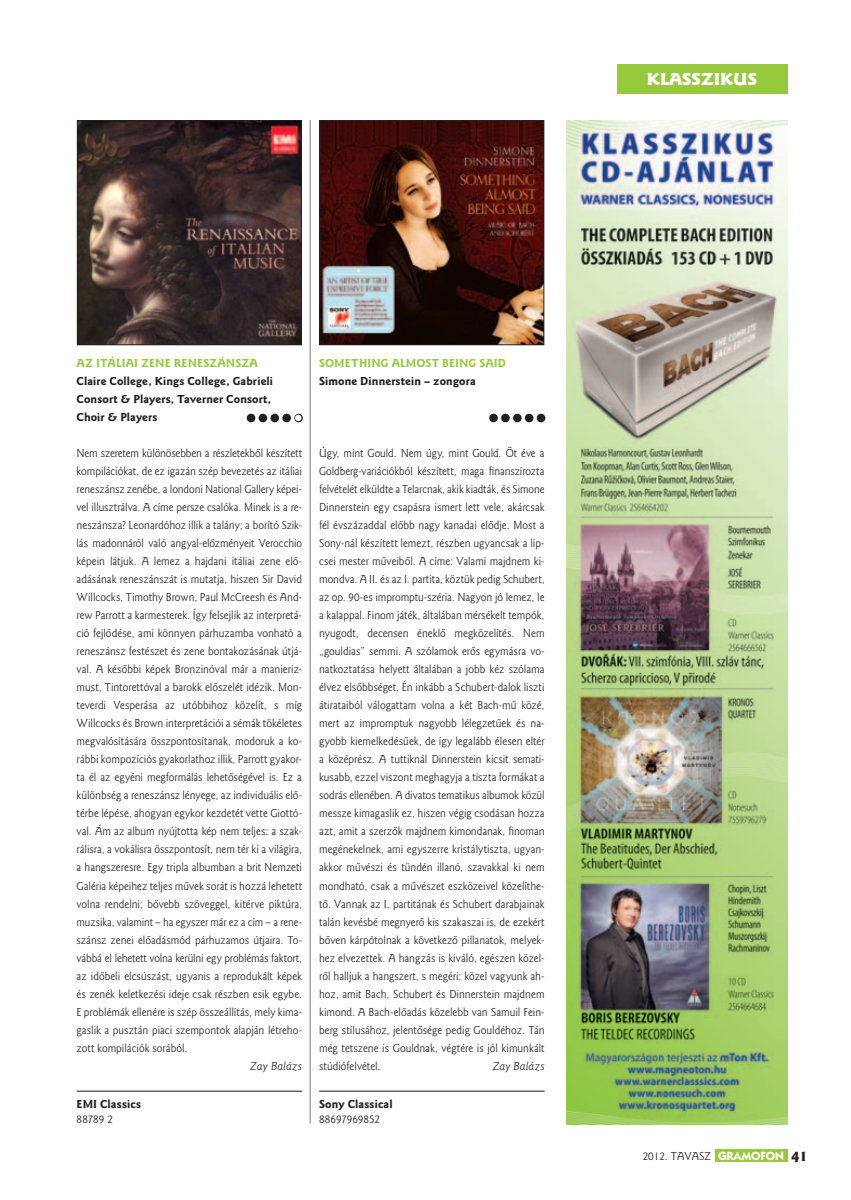
<style>
.page{position:relative;width:851px;height:1200px;background:#fff}
.page>*{position:absolute;margin:0;border:0;box-sizing:border-box;transform-origin:0 0}
.t1{font:18px "Goudy Sans Black H";color:#fff}
.t2{font:12px/18px "Goudy Sans Book H";color:#231f20}
.t3{font:12px/18px "Goudy Sans Bold H";letter-spacing:.015em;color:#231f20}
.t4{font:12px "Goudy Sans Bold H";letter-spacing:.01em;color:#97c93c}
.t5{font:12px "Goudy Sans Book Italic H";letter-spacing:.02em;color:#231f20}
.t6{font:9px "Zapf Dingbats";color:#231f20}
.s1{color:#fff}
.s2{font-family:"Itc Kabel Bold H";color:#fff}
.s3{font-family:"Goudy Sans Black H";font-size:15px}
</style>
<div class="page">
<div style="left:617px;top:64px;width:170px;height:30px;background:#97c93c"></div>
<div style="left:714px;top:1148px;width:73px;height:13px;background:#97c93c"></div>
<hr style="left:309px;top:120px;width:1px;height:1003px;background:#808285">
<img style="left:79px;top:122px;width:220px;height:221px">
<div style="left:77px;top:120px;width:224px;height:225px;border:1px solid #231f20"></div>
<img style="left:321px;top:122px;width:221px;height:221px">
<div style="left:319px;top:120px;width:225px;height:225px;border:1px solid #231f20"></div>
<hr style="left:77px;top:1090px;width:225px;height:1px;background:#231f20">
<hr style="left:319px;top:1090px;width:225px;height:1px;background:#231f20">
<div style="left:247px;top:413px;width:8px;height:9px;border:2px solid #231f20;border-radius:50%"></div>
<div style="left:258px;top:413px;width:9px;height:9px;border:2px solid #231f20;border-radius:50%"></div>
<div style="left:270px;top:413px;width:9px;height:9px;border:2px solid #231f20;border-radius:50%"></div>
<div style="left:282px;top:413px;width:9px;height:9px;border:2px solid #231f20;border-radius:50%"></div>
<div style="left:294px;top:413px;width:9px;height:9px;border:2px solid #231f20;border-radius:50%"></div>
<div style="left:489px;top:413px;width:9px;height:9px;border:2px solid #231f20;border-radius:50%"></div>
<div style="left:501px;top:413px;width:8px;height:9px;border:2px solid #231f20;border-radius:50%"></div>
<div style="left:513px;top:413px;width:8px;height:9px;border:2px solid #231f20;border-radius:50%"></div>
<div style="left:525px;top:413px;width:8px;height:9px;border:2px solid #231f20;border-radius:50%"></div>
<div style="left:536px;top:413px;width:9px;height:9px;border:2px solid #231f20;border-radius:50%"></div>
<img style="left:566px;top:120px;width:221px;height:1003px">
<h1 class="t1" style="left:647px;top:69px;width:112px">KLASSZIKUS</h1>
<p class="t4" style="left:77px;top:356px;width:180px">Az itáliai zene reneszánsza</p>
<p class="t3" style="left:77px;top:372px;width:198px">Claire College, Kings College, Gabrieli<br>Consort &amp; Players, Taverner Consort,<br>Choir &amp; Players</p>
<p class="t6" style="left:247px;top:413px;width:56px">● ● ● ● <span class="s1">●</span></p>
<p class="t2" style="left:77px;top:444px;width:227px">N em szeretem különösebben a részletekbôl készített kompilációkat, de ez igazán szép bevezetés az itáliai reneszánsz zenébe, a londoni National Gallery képei&shy;vel illusztrálva. A címe persze csalóka. M inek is a re-- neszánsza? Leonardóhoz illik a talány; a borító Szik&shy;lás madonnáról való angyal-elôzményeit Verocchio képein látjuk. A lemez a hajdani itáliai zene elô&shy;adásának reneszánszát is mutatja, hiszen Sir David Willcocks, Timothy Brown, Paul McCreesh és And&shy;rew Parrott a karmesterek. Így felsejlik az interpretá&shy;ció fejlôdése, ami könnyen párhuzamba vonható a reneszánsz festészet és zene bontakozásának útjá&shy;val. A késôbbi képek Bronzinóval már a manieriz&shy;must, Tintorettóval a barokk elôszelét idézik. M on&shy;teverdi Vesperása az utóbbihoz közelít, s míg Willcocks és Brown interpretációi a sémák tökéletes megvalósítására összpontosítanak, modoruk a ko&shy;rábbi kompozíciós gyakorlathoz illik, Parrott gyakor&shy;ta él az egyéni megformálás lehetôségével is. Ez a különbség a reneszánsz lényege, az individuális elô&shy;térbe lépése, ahogyan egykor kezdetét vette Giottó&shy;val. Ám az album nyújtotta kép nem teljes: a szak&shy;rálisra, a vokálisra összpontosít, nem tér ki a világira, a hangszeresre. Egy tripla albumban a brit Nemzeti Galéria képeihez teljes mûvek sorát is hozzá lehetett volna rendelni; bôvebb szöveggel, kitérve piktúra, muzsika, valamint – ha egyszer már ez a cím – a rene&shy;szánsz zenei elôadásmód párhuzamos útjaira. To&shy;vábbá el lehetett volna kerülni egy problémás faktort, az idôbeli elcsúszást, ugyanis a reprodukált képek és zenék keletkezési ideje csak részben esik egybe.<br>E problémák ellenére is szép összeállítás, mely kima&shy;gaslik a pusztán piaci szempontok alapján létreho&shy;zott kompilációk sorából.</p>
<p class="t5" style="left:250px;top:1058px;width:53px">Zay Balázs</p>
<p class="t3" style="left:77px;top:1095px;width:8px">EMI</p>
<p class="t3" style="left:100px;top:1095px;width:42px">Classics</p>
<p class="t2" style="left:77px;top:1110px;width:38px">88789 2</p>
<p class="t4" style="left:319px;top:356px;width:187px">Something almost being said</p>
<p class="t3" style="left:319px;top:372px;width:158px">Simone Dinnerstein – zongora</p>
<p class="t6" style="left:490px;top:413px;width:56px">● ● ● ● ●</p>
<p class="t2" style="left:319px;top:444px;width:227px;text-align:justify">Úgy, mint Gould. Nem úgy, mint Gould. Öt éve a Goldberg-variációkból készített, maga finanszírozta felvételét elküldte a Telarcnak, akik kiadták, és Simone Dinnerstein egy csapásra ismert lett vele, akárcsak fél évszázaddal elôbb nagy kanadai elôdje. M ost a Sony-nál készített lemezt, részben ugyancsak a lip&shy;csei mester mûveibôl. A címe: Valami majdnem ki&shy;mondva. A II. és az I. partita, köztük pedig Schubert, az op. 90-es impromptu-széria. Nagyon jó lemez, le a kalappal. Finom játék, általában mérsékelt tempók, nyugodt, decensen éneklô megközelítés. N em „gouldias” semmi. A szólamok erôs egymásra vo&shy;natkoztatása helyett általában a jobb kéz szólama élvez elsôbbséget. Én inkább a Schubert-dalok liszti átirataiból válogattam volna a két Bach-mû közé, mert az impromptuk nagyobb lélegzetûek és na&shy;gyobb kiemelkedésûek, de így legalább élesen eltér a középrész. A tuttiknál Dinnerstein kicsit semati&shy;kusabb, ezzel viszont meghagyja a tiszta formákat a sodrás ellenében. A divatos tematikus albumok közül messze kimagaslik ez, hiszen végig csodásan hozza azt, amit a szerzôk majdnem kimondanak, finoman megénekelnek, ami egyszerre kristálytiszta, ugyan&shy;akkor mûvészi és tündén illanó, szavakkal ki nem mondható, csak a mûvészet eszközeivel közelíthe&shy;tô. Vannak az I. partitának és Schubert darabjainak talán kevésbé megnyerô kis szakaszai is, de ezekért bôven kárpótolnak a következô pillanatok, melyek&shy;hez elvezettek. A hangzás is kiváló, egészen közel&shy;rôl halljuk a hangszert, s megéri: közel vagyunk ah&shy;hoz, amit Bach, Schubert és Dinnerstein majdnem kimond. A Bach-elôadás közelebb van Samuil Fein&shy;berg stílusához, jelentôsége pedig Gouldéhoz. Tán még tetszene is Gouldnak, végtére is jól kimunkált stúdiófelvétel.</p>
<p class="t5" style="left:492px;top:1058px;width:53px">Zay Balázs</p>
<p class="t3" style="left:319px;top:1095px;width:75px">Sony Classical</p>
<p class="t2" style="left:319px;top:1110px;width:62px">88697969852</p>
<p class="t2" style="left:642px;top:1146px;width:166px">2012. tavasz <span class="s2">GRAMOFON</span> <span class="s3">41</span></p>
</div>
